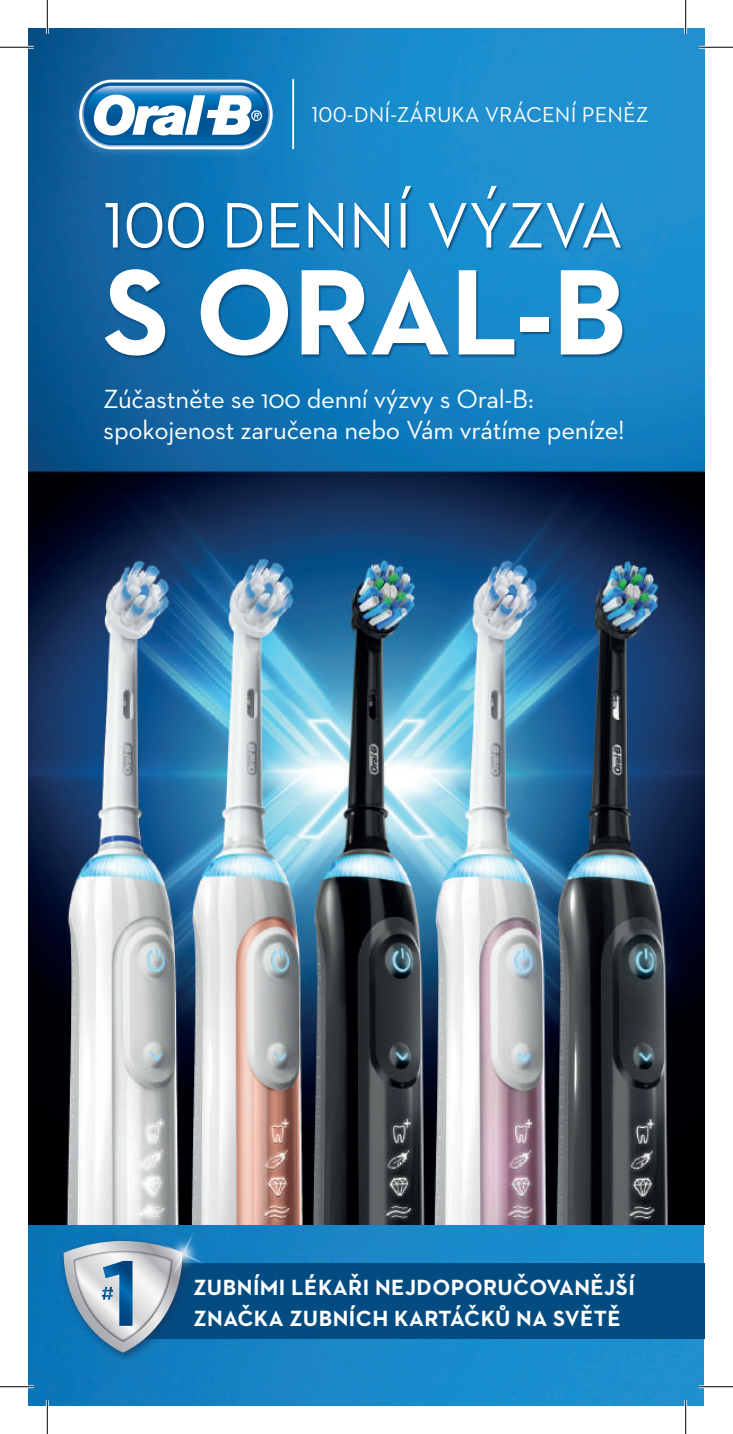
<style>
.page{position:relative;width:733px;height:1434px;background:#fff}
.page>*{position:absolute;margin:0;border:0;box-sizing:border-box;transform-origin:0 0}
.t1{font:700 123.98px "Neutraface 2 Text";color:#fff}
.t2{font:65.48px "Neutraface 2 Text";letter-spacing:-.01em;color:#fff}
.t3{font:26.78px/31.5px "Neutraface 2 Text";letter-spacing:-.01em;color:#fff}
.t4{font:700 22.5px/30.8px "Neutraface 2 Text";letter-spacing:.02em;color:#fff}
.t5{font:21.82px "Neutraface 2 Text";letter-spacing:.005em;color:#fff}
</style>
<div class="page">
<img style="left:28px;top:1224px;width:675px;height:182px">
<img style="left:28px;top:28px;width:676px;height:1196px">
<div style="left:111px;top:1263px;width:593px;height:76px;background:#034c81"></div>
<div style="left:58px;top:1237px;width:134px;height:127px;background:#143a65;opacity:.75"></div>
<svg style="left:64px;top:1241px;width:118px;height:112px;background:#7da4bf"></svg>
<img style="left:142px;top:1215px;width:90px;height:87px">
<div style="left:104px;top:186px;width:521px;height:173px;background:#073c68;opacity:.75"></div>
<hr style="left:292px;top:79px;width:2px;height:70px;background:#fff">
<div style="left:70px;top:76px;width:207px;height:84px;background:#54aadf;opacity:.36"></div>
<svg style="left:79px;top:80px;width:193px;height:69px"></svg>
<hr style="left:0;top:46px;width:34px;height:3px;background:#fff">
<hr style="left:699px;top:46px;width:33px;height:3px;background:#fff">
<hr style="left:0;top:1385px;width:34px;height:3px;background:#fff">
<hr style="left:699px;top:1385px;width:33px;height:3px;background:#fff">
<hr style="left:46px;top:0;width:3px;height:34px;background:#fff">
<hr style="left:46px;top:1400px;width:3px;height:34px;background:#fff">
<hr style="left:684px;top:0;width:2px;height:34px;background:#fff">
<hr style="left:684px;top:1400px;width:2px;height:34px;background:#fff">
<hr style="left:0;top:47px;width:34px;height:1px;background:#000">
<hr style="left:699px;top:47px;width:33px;height:1px;background:#000">
<hr style="left:0;top:1386px;width:34px;height:1px;background:#000">
<hr style="left:699px;top:1386px;width:33px;height:1px;background:#000">
<hr style="left:47px;top:0;width:1px;height:34px;background:#000">
<hr style="left:47px;top:1400px;width:1px;height:34px;background:#000">
<hr style="left:685px;top:0;width:1px;height:34px;background:#000">
<hr style="left:685px;top:1400px;width:1px;height:34px;background:#000">
<p class="t5" style="left:311px;top:101px;width:338px">100-DNÍ-ZÁRUKA VRÁCENÍ PENĚZ</p>
<h2 class="t2" style="left:103px;top:184px;width:521px">100 DENNÍ VÝZVA</h2>
<h1 class="t1" style="left:103px;top:233px;width:525px">S ORAL-B</h1>
<p class="t3" style="left:103px;top:382px;width:522px">Zúčastněte se 100 denní výzvy s Oral-B: spokojenost zaručena nebo Vám vrátíme peníze!</p>
<p class="t4" style="left:193px;top:1271px;width:442px">ZUBNÍMI LÉKAŘI NEJDOPORUČOVANĚJŠÍ<br>ZNAČKA ZUBNÍCH KARTÁČKŮ NA SVĚTĚ</p>
</div>
